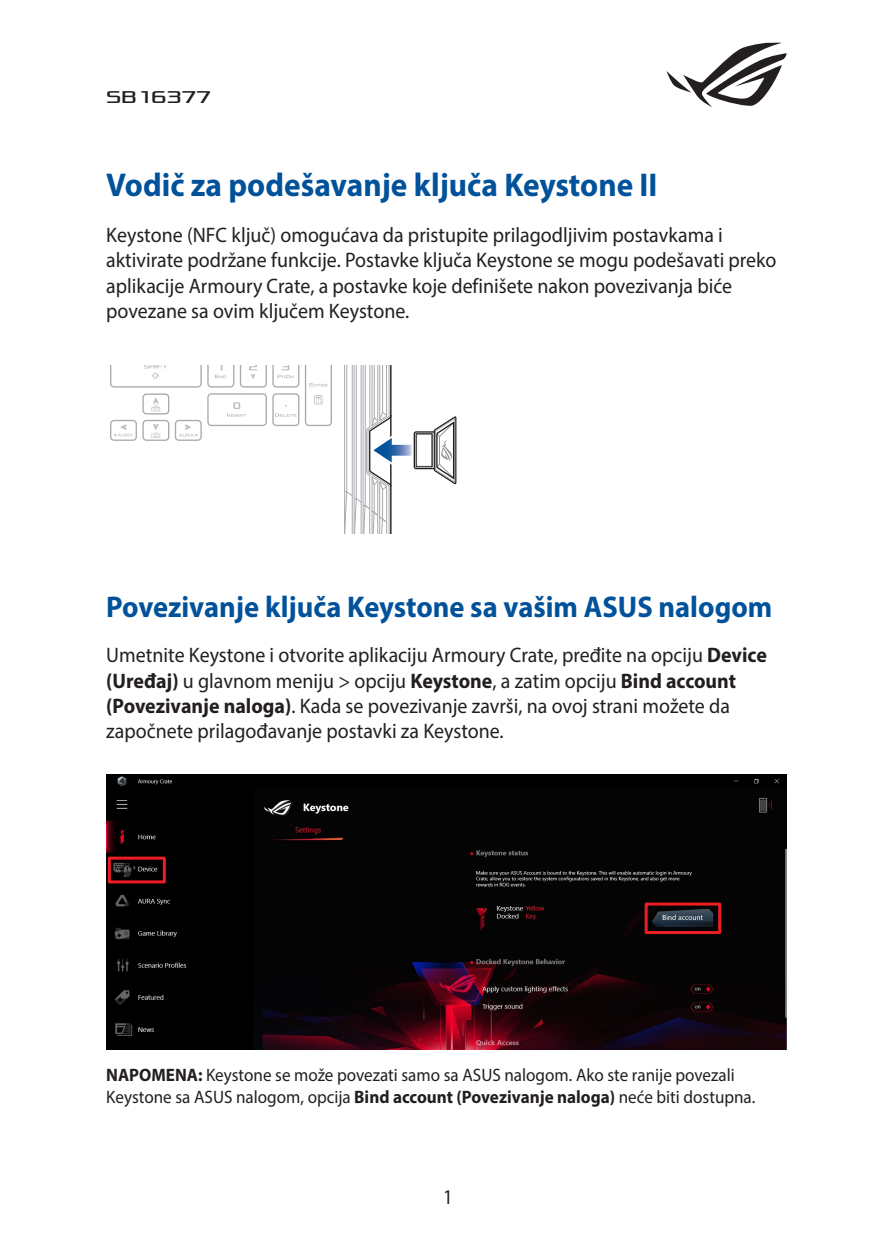
<style>
.page{position:relative;width:893px;height:1259px;background:#fff}
.page>*{position:absolute;margin:0;border:0;box-sizing:border-box;transform-origin:0 0}
.t1{font:700 33px "Myriad Pro";color:#01529a;scale:.95 1}
.t2{font:700 30px "Myriad Pro";color:#01529a;scale:.95 1}
.t3{font:21px/25.2px "Myriad Pro";color:#231f20;scale:.95 1}
.t4{font:21px "Myriad Pro";color:#231f20;scale:.9 1}
.t5{font:18px/21.6px "Myriad Pro";color:#231f20;scale:.95 1}
.t6{font:18px "Xolonium";color:#231f20;scale:.95 1}
.s1{font-weight:700}
</style>
<div class="page">
<svg style="left:666px;top:42px;width:121px;height:65px"></svg>
<svg style="left:110px;top:365px;width:218px;height:76px"></svg>
<div style="left:208px;top:394px;width:58px;height:31px;background:#fff;border-radius:3px"></div>
<div style="left:207px;top:393px;width:60px;height:33px;border:1px solid #a8a9ad;border-radius:3px"></div>
<div style="left:273px;top:394px;width:26px;height:31px;background:#fff;border-radius:3px"></div>
<div style="left:272px;top:393px;width:27px;height:33px;border:1px solid #a8a9ad;border-radius:3px"></div>
<div style="left:111px;top:420px;width:25px;height:20px;background:#fff;border-radius:3px"></div>
<div style="left:110px;top:420px;width:27px;height:21px;border:1px solid #a8a9ad;border-radius:3px"></div>
<div style="left:143px;top:420px;width:26px;height:20px;background:#fff;border-radius:3px"></div>
<div style="left:142px;top:420px;width:27px;height:21px;border:1px solid #a8a9ad;border-radius:3px"></div>
<div style="left:143px;top:394px;width:26px;height:20px;background:#fff;border-radius:3px"></div>
<div style="left:142px;top:393px;width:27px;height:21px;border:1px solid #a8a9ad;border-radius:3px"></div>
<div style="left:175px;top:420px;width:26px;height:20px;background:#fff;border-radius:3px"></div>
<div style="left:175px;top:420px;width:27px;height:21px;border:1px solid #a8a9ad;border-radius:3px"></div>
<svg style="left:151px;top:424px;width:9px;height:14px"></svg>
<svg style="left:151px;top:397px;width:9px;height:14px"></svg>
<svg style="left:114px;top:424px;width:19px;height:12px"></svg>
<svg style="left:179px;top:424px;width:19px;height:12px"></svg>
<svg style="left:275px;top:413px;width:22px;height:4px"></svg>
<svg style="left:227px;top:402px;width:19px;height:15px"></svg>
<svg style="left:240px;top:365px;width:59px;height:22px"></svg>
<svg style="left:110px;top:365px;width:124px;height:22px"></svg>
<svg style="left:305px;top:365px;width:27px;height:61px"></svg>
<svg style="left:344px;top:365px;width:113px;height:169px"></svg>
<img style="left:106px;top:775px;width:681px;height:274px">
<div style="left:108px;top:856px;width:58px;height:27px;border:3px solid #ee1d23"></div>
<div style="left:645px;top:902px;width:76px;height:32px;border:3px solid #ee1d23"></div>
<p class="t6" style="left:106px;top:87px;width:112px">SB16377</p>
<h1 class="t1" style="left:106px;top:163px;width:582px">Vodič za podešavanje ključa Keystone II</h1>
<p class="t3" style="left:106px;top:222px;width:707px">Keystone (NFC ključ) omogućava da pristupite prilagodljivim postavkama i aktivirate podržane funkcije. Postavke ključa Keystone se mogu podešavati preko aplikacije Armoury Crate, a postavke koje definišete nakon povezivanja biće povezane sa ovim ključem Keystone.</p>
<h2 class="t2" style="left:106px;top:587px;width:703px">Povezivanje ključa Keystone sa vašim ASUS nalogom</h2>
<p class="t3" style="left:106px;top:642px;width:697px">Umetnite Keystone i otvorite aplikaciju Armoury Crate, pređite na opciju <span class="s1">Device (Uređaj)</span> u glavnom meniju &gt; opciju <span class="s1">Keystone</span>, a zatim opciju <span class="s1">Bind account (Povezivanje naloga)</span>. Kada se povezivanje završi, na ovoj strani možete da započnete prilagođavanje postavki za Keystone.</p>
<p class="t5" style="left:106px;top:1064px;width:685px"><span class="s1">NAPOMENA:</span> Keystone se može povezati samo sa ASUS nalogom. Ako ste ranije povezali<br>Keystone sa ASUS nalogom, opcija <span class="s1">Bind account (Povezivanje naloga)</span> neće biti dostupna.</p>
<p class="t4" style="left:443px;top:1184px;width:12px">1</p>
</div>
